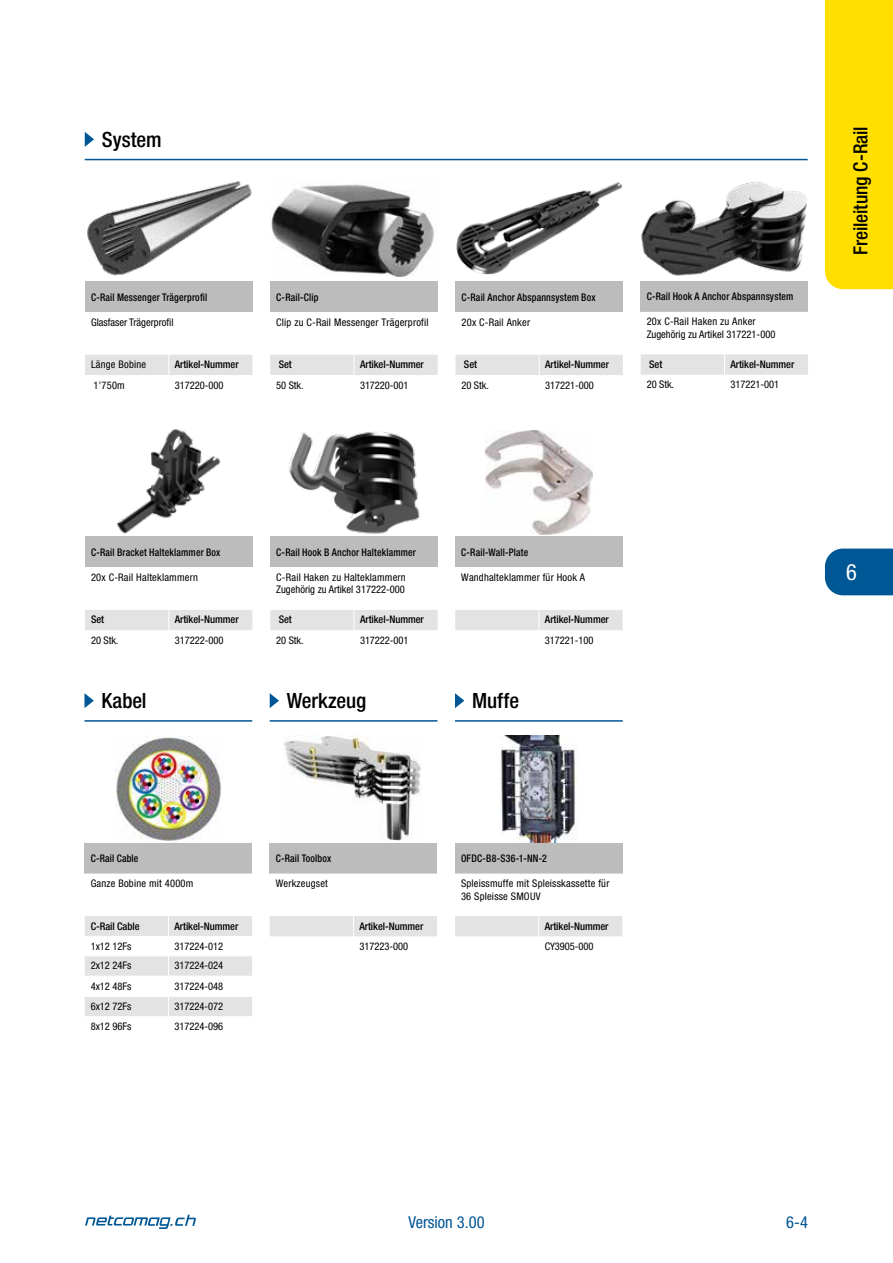
<style>
.page{position:relative;width:893px;height:1263px;background:#fff}
.page>*{position:absolute;margin:0;border:0;box-sizing:border-box;transform-origin:0 0}
.t1{font:condensed 22.5px "Helvetica Neue LT Std";color:#fff}
.t2{font:500 condensed 21px "Helvetica Neue LT Std";letter-spacing:-.005em;color:#000}
.t3{font:500 condensed 19.5px "Helvetica Neue LT Std";letter-spacing:-.005em;color:#000}
.t4{font:condensed 16.5px "Helvetica Neue LT Std";color:#005795}
.t5{font:condensed 10.5px/12.6px "Helvetica Neue LT Std";color:#000}
.t6{font:500 condensed 10.5px "Helvetica Neue LT Std";letter-spacing:.01em;color:#000;scale:.93 1}
.t7{font:condensed 10.5px/12.6px "Helvetica Neue LT Std";letter-spacing:.02em;color:#000}
.t8{font:500 condensed 10.5px "Helvetica Neue LT Std";letter-spacing:.01em;color:#000}
</style>
<div class="page">
<div style="left:825px;top:0;width:68px;height:289px;background:#ffdf00"></div>
<div style="left:825px;top:549px;width:68px;height:46px;background:#005795"></div>
<div style="left:85px;top:281px;width:167px;height:31px;background:#bcbcbc"></div>
<div style="left:85px;top:355px;width:167px;height:20px;background:#e3e3e3"></div>
<img style="left:87px;top:181px;width:165px;height:95px">
<svg style="left:85px;top:132px;width:9px;height:15px"></svg>
<hr style="left:85px;top:159px;width:723px;height:1px;background:#005795">
<div style="left:270px;top:281px;width:168px;height:31px;background:#bcbcbc"></div>
<div style="left:270px;top:355px;width:168px;height:20px;background:#e3e3e3"></div>
<img style="left:271px;top:184px;width:163px;height:92px">
<div style="left:455px;top:281px;width:168px;height:31px;background:#bcbcbc"></div>
<div style="left:455px;top:355px;width:168px;height:20px;background:#e3e3e3"></div>
<img style="left:456px;top:182px;width:166px;height:92px">
<div style="left:641px;top:281px;width:167px;height:31px;background:#bcbcbc"></div>
<div style="left:641px;top:354px;width:167px;height:21px;background:#e3e3e3"></div>
<img style="left:641px;top:182px;width:166px;height:94px">
<div style="left:85px;top:536px;width:167px;height:31px;background:#bcbcbc"></div>
<div style="left:85px;top:610px;width:167px;height:20px;background:#e3e3e3"></div>
<img style="left:117px;top:429px;width:104px;height:105px">
<div style="left:270px;top:536px;width:168px;height:31px;background:#bcbcbc"></div>
<div style="left:270px;top:610px;width:168px;height:20px;background:#e3e3e3"></div>
<img style="left:289px;top:432px;width:131px;height:102px">
<svg style="left:84px;top:693px;width:10px;height:15px"></svg>
<hr style="left:84px;top:720px;width:168px;height:2px;background:#005795">
<svg style="left:270px;top:693px;width:9px;height:15px"></svg>
<hr style="left:270px;top:720px;width:167px;height:2px;background:#005795">
<div style="left:270px;top:843px;width:167px;height:30px;background:#bcbcbc"></div>
<svg style="left:270px;top:873px;width:167px;height:64px"></svg>
<img style="left:283px;top:736px;width:138px;height:105px">
<div style="left:85px;top:843px;width:167px;height:30px;background:#bcbcbc"></div>
<svg style="left:85px;top:873px;width:167px;height:143px"></svg>
<img style="left:115px;top:736px;width:106px;height:106px">
<div style="left:455px;top:536px;width:168px;height:31px;background:#bcbcbc"></div>
<div style="left:455px;top:610px;width:168px;height:20px;background:#e3e3e3"></div>
<img style="left:485px;top:431px;width:108px;height:104px">
<svg style="left:455px;top:693px;width:9px;height:15px"></svg>
<hr style="left:455px;top:720px;width:168px;height:2px;background:#005795">
<div style="left:455px;top:843px;width:167px;height:30px;background:#bcbcbc"></div>
<svg style="left:455px;top:873px;width:167px;height:64px"></svg>
<img style="left:500px;top:736px;width:77px;height:106px">
<svg style="left:85px;top:1215px;width:111px;height:14px"></svg>
<h2 class="t2" style="left:102px;top:127px;width:61px">System</h2>
<p class="t6" style="left:91px;top:291px;width:127px">C-Rail Messenger Trägerprofil</p>
<p class="t5" style="left:91px;top:316px;width:84px">Glasfaser Trägerprofil</p>
<p class="t7" style="left:91px;top:358px;width:57px">Länge Bobine</p>
<p class="t8" style="left:175px;top:358px;width:65px">Artikel-Nummer</p>
<p class="t5" style="left:94px;top:378px;width:33px">1'750m</p>
<p class="t5" style="left:175px;top:378px;width:50px">317220-000</p>
<p class="t6" style="left:276px;top:291px;width:47px">C-Rail-Clip</p>
<p class="t7" style="left:276px;top:316px;width:154px">Clip zu C-Rail Messenger Trägerprofil</p>
<p class="t8" style="left:279px;top:358px;width:15px">Set</p>
<p class="t8" style="left:360px;top:358px;width:65px">Artikel-Nummer</p>
<p class="t5" style="left:276px;top:378px;width:29px">50 Stk.</p>
<p class="t5" style="left:360px;top:378px;width:50px">317220-001</p>
<p class="t6" style="left:461px;top:291px;width:146px">C-Rail Anchor Abspannsystem Box</p>
<p class="t7" style="left:461px;top:316px;width:70px">20x C-Rail Anker</p>
<p class="t8" style="left:464px;top:358px;width:15px">Set</p>
<p class="t8" style="left:545px;top:358px;width:65px">Artikel-Nummer</p>
<p class="t5" style="left:461px;top:378px;width:29px">20 Stk.</p>
<p class="t5" style="left:545px;top:378px;width:50px">317221-000</p>
<p class="t6" style="left:647px;top:290px;width:159px">C-Rail Hook A Anchor Abspannsystem</p>
<p class="t5" style="left:647px;top:315px;width:130px">20x C-Rail Haken zu Anker<br>Zugehörig zu Artikel 317221-000</p>
<p class="t8" style="left:649px;top:358px;width:15px">Set</p>
<p class="t8" style="left:730px;top:358px;width:65px">Artikel-Nummer</p>
<p class="t5" style="left:647px;top:378px;width:29px">20 Stk.</p>
<p class="t5" style="left:730px;top:378px;width:50px">317221-001</p>
<h3 class="t3" style="left:849px;top:255px;width:130px;rotate:-90deg">Freileitung C-Rail</h3>
<p class="t6" style="left:91px;top:546px;width:140px">C-Rail Bracket Halteklammer Box</p>
<p class="t7" style="left:91px;top:571px;width:108px">20x C-Rail Halteklammern</p>
<p class="t8" style="left:91px;top:613px;width:15px">Set</p>
<p class="t8" style="left:175px;top:613px;width:65px">Artikel-Nummer</p>
<p class="t5" style="left:91px;top:634px;width:29px">20 Stk.</p>
<p class="t5" style="left:175px;top:634px;width:50px">317222-000</p>
<p class="t6" style="left:276px;top:546px;width:152px">C-Rail Hook B Anchor Halteklammer</p>
<p class="t5" style="left:276px;top:571px;width:131px">C-Rail Haken zu Halteklammern<br>Zugehörig zu Artikel 317222-000</p>
<p class="t8" style="left:279px;top:613px;width:15px">Set</p>
<p class="t8" style="left:360px;top:613px;width:65px">Artikel-Nummer</p>
<p class="t5" style="left:276px;top:634px;width:29px">20 Stk.</p>
<p class="t5" style="left:360px;top:634px;width:50px">317222-001</p>
<h2 class="t2" style="left:101px;top:688px;width:47px">Kabel</h2>
<h2 class="t2" style="left:287px;top:688px;width:81px">Werkzeug</h2>
<p class="t6" style="left:461px;top:546px;width:74px">C-Rail-Wall-Plate</p>
<p class="t7" style="left:461px;top:571px;width:125px">Wandhalteklammer für Hook A</p>
<p class="t8" style="left:545px;top:613px;width:65px">Artikel-Nummer</p>
<p class="t5" style="left:545px;top:634px;width:50px">317221-100</p>
<h2 class="t2" style="left:472px;top:688px;width:49px">Muffe</h2>
<p class="t6" style="left:91px;top:852px;width:53px">C-Rail Cable</p>
<p class="t7" style="left:91px;top:877px;width:104px">Ganze Bobine mit 4000m</p>
<p class="t8" style="left:91px;top:919px;width:50px">C-Rail Cable</p>
<p class="t8" style="left:175px;top:919px;width:65px">Artikel-Nummer</p>
<p class="t5" style="left:91px;top:940px;width:42px">1x12 12Fs</p>
<p class="t5" style="left:175px;top:940px;width:50px">317224-012</p>
<p class="t5" style="left:91px;top:959px;width:42px">2x12 24Fs</p>
<p class="t5" style="left:175px;top:959px;width:50px">317224-024</p>
<p class="t5" style="left:91px;top:979px;width:42px">4x12 48Fs</p>
<p class="t5" style="left:175px;top:979px;width:50px">317224-048</p>
<p class="t5" style="left:91px;top:1000px;width:42px">6x12 72Fs</p>
<p class="t5" style="left:175px;top:1000px;width:50px">317224-072</p>
<p class="t5" style="left:91px;top:1020px;width:42px">8x12 96Fs</p>
<p class="t5" style="left:175px;top:1020px;width:50px">317224-096</p>
<p class="t6" style="left:276px;top:852px;width:61px">C-Rail Toolbox</p>
<p class="t7" style="left:276px;top:877px;width:54px">Werkzeugset</p>
<p class="t8" style="left:359px;top:919px;width:65px">Artikel-Nummer</p>
<p class="t5" style="left:359px;top:940px;width:50px">317223-000</p>
<p class="t6" style="left:461px;top:852px;width:94px">OFDC-B8-S36-1-NN-2</p>
<p class="t7" style="left:461px;top:877px;width:150px">Spleissmuffe mit Spleisskassette für<br>36 Spleisse SMOUV</p>
<p class="t8" style="left:545px;top:919px;width:65px">Artikel-Nummer</p>
<p class="t5" style="left:545px;top:940px;width:50px">CY3905-000</p>
<h1 class="t1" style="left:846px;top:559px;width:12px">6</h1>
<h3 class="t4" style="left:408px;top:1213px;width:78px">Version 3.00</h3>
<h3 class="t4" style="left:786px;top:1212px;width:23px">6-4</h3>
</div>
